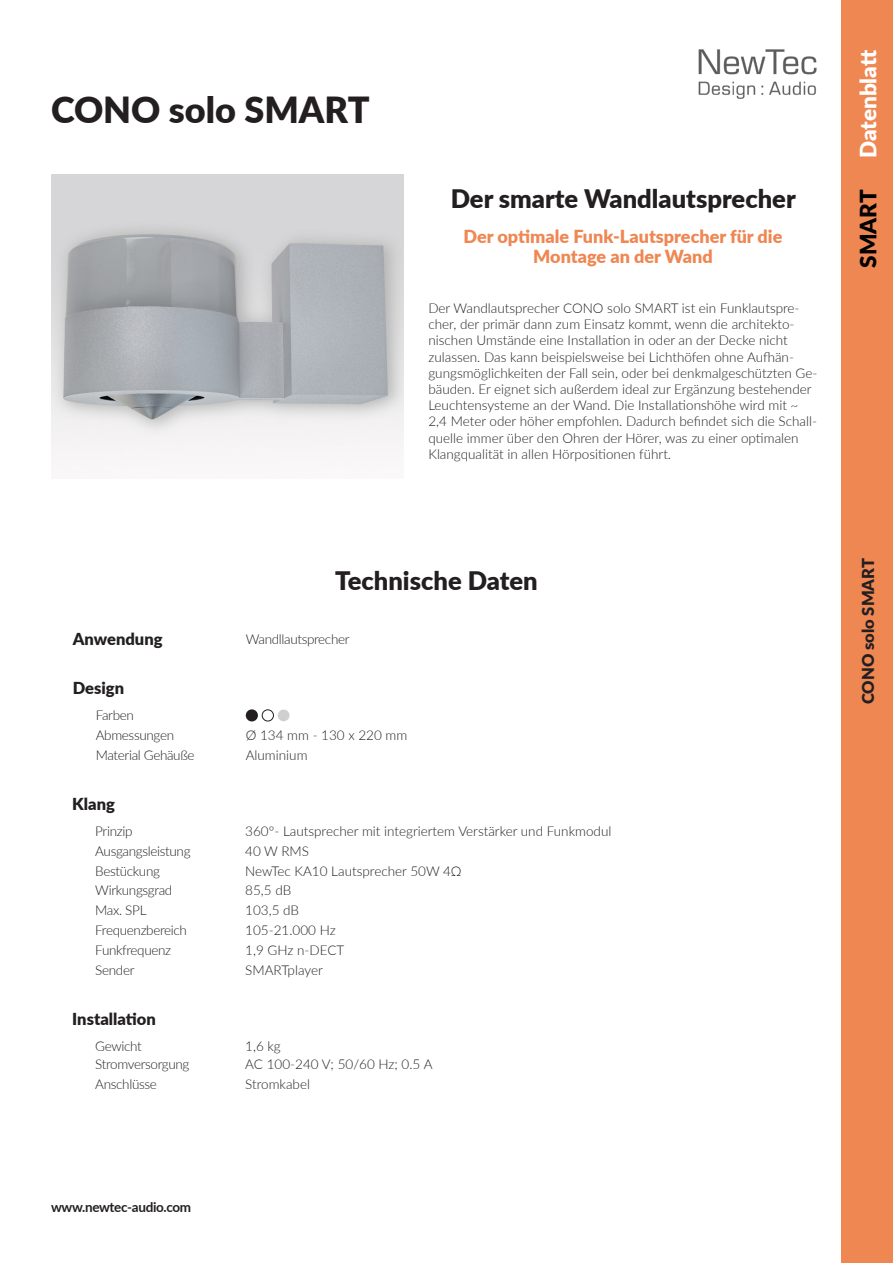
<style>
.page{position:relative;width:893px;height:1263px;background:#fff}
.page>*{position:absolute;margin:0;border:0;box-sizing:border-box;transform-origin:0 0}
.t1{font:900 36px "Lato";color:#231f20}
.t2{font:900 25.5px "Lato";color:#231f20}
.t3{font:900 22.5px "Lato";letter-spacing:-.005em;color:#fff}
.t4{font:900 22.5px "Lato";color:#000001}
.t5{font:900 18px/19.5px "Lato";color:#ef8753;text-align:center}
.t6{font:900 16.5px "Lato";color:#231f20}
.t7{font:300 13.5px/16.2px "Lato";color:#231f20}
.t8{font:300 13.5px "Lato";letter-spacing:-.025em;color:#231f20}
.t9{font:700 13.5px "Lato";letter-spacing:-.025em;color:#231f20}
</style>
<div class="page">
<div style="left:842px;top:0;width:51px;height:1263px;background:#ef8753"></div>
<img style="left:699px;top:50px;width:118px;height:49px">
<img style="left:51px;top:174px;width:353px;height:282px">
<div style="left:247px;top:710px;width:10px;height:11px;background:#231f20;border-radius:50%"></div>
<div style="left:246px;top:709px;width:12px;height:12px;border:2px solid #231f20;border-radius:50%"></div>
<div style="left:262px;top:710px;width:12px;height:11px;border:1px solid #231f20;border-radius:50%"></div>
<div style="left:278px;top:709px;width:11px;height:12px;background:#cdd0cf;border-radius:50%"></div>
<h1 class="t1" style="left:51px;top:82px;width:320px">CONO solo SMART</h1>
<h2 class="t2" style="left:451px;top:180px;width:347px">Der smarte Wandlautsprecher</h2>
<h3 class="t5" style="left:463px;top:226px;width:320px">Der optimale Funk-Lautsprecher für die<br>Montage an der Wand</h3>
<p class="t7" style="left:428px;top:300px;width:391px">Der Wandlautsprecher CONO solo SMART ist ein Funklautspre&shy;cher, der primär dann zum Einsatz kommt, wenn die architekto&shy;nischen Umstände eine Installation in oder an der Decke nicht zulassen. Das kann beispielsweise bei Lichthöfen ohne Aufhän&shy;gungsmöglichkeiten der Fall sein, oder bei denkmalgeschützten Ge&shy;bäuden. Er eignet sich außerdem ideal zur Ergänzung bestehender Leuchtensysteme an der Wand. Die Installationshöhe wird mit ~ 2,4 Meter oder höher empfohlen. Dadurch befindet sich die Schall&shy;quelle immer über den Ohren der Hörer, was zu einer optimalen Klangqualität in allen Hörpositionen führt.</p>
<h2 class="t2" style="left:335px;top:562px;width:204px">Technische Daten</h2>
<p class="t6" style="left:73px;top:626px;width:91px">Anwendung</p>
<p class="t8" style="left:246px;top:629px;width:105px">Wandllautsprecher</p>
<p class="t6" style="left:73px;top:676px;width:53px">Design</p>
<p class="t8" style="left:96px;top:726px;width:80px">Abmessungen</p>
<p class="t7" style="left:246px;top:727px;width:163px">Ø 134 mm - 130 x 220 mm</p>
<p class="t8" style="left:96px;top:746px;width:100px">Material Gehäuße</p>
<p class="t7" style="left:246px;top:747px;width:63px">Aluminium</p>
<p class="t7" style="left:96px;top:707px;width:40px">Farben</p>
<p class="t6" style="left:72px;top:791px;width:44px">Klang</p>
<p class="t8" style="left:95px;top:841px;width:97px">Ausgangsleistung</p>
<p class="t7" style="left:245px;top:842px;width:65px">40 W RMS</p>
<p class="t8" style="left:95px;top:861px;width:66px">Bestückung</p>
<p class="t7" style="left:245px;top:862px;width:218px">NewTec KA10 Lautsprecher 50W 4Ω</p>
<p class="t8" style="left:95px;top:821px;width:39px">Prinzip</p>
<p class="t7" style="left:245px;top:822px;width:368px">360°- Lautsprecher mit integriertem Verstärker und Funkmodul</p>
<p class="t8" style="left:95px;top:881px;width:79px">Wirkungsgrad</p>
<p class="t7" style="left:245px;top:882px;width:47px">85,5 dB</p>
<p class="t7" style="left:95px;top:902px;width:53px">Max. SPL</p>
<p class="t7" style="left:245px;top:902px;width:55px">103,5 dB</p>
<p class="t8" style="left:95px;top:921px;width:93px">Frequenzbereich</p>
<p class="t7" style="left:245px;top:922px;width:92px">105-21.000 Hz</p>
<p class="t8" style="left:95px;top:941px;width:77px">Funkfrequenz</p>
<p class="t7" style="left:245px;top:942px;width:101px">1,9 GHz n-DECT</p>
<p class="t7" style="left:95px;top:961px;width:41px">Sender</p>
<p class="t7" style="left:245px;top:961px;width:79px">SMARTplayer</p>
<p class="t6" style="left:72px;top:1006px;width:85px">Installation</p>
<p class="t8" style="left:95px;top:1036px;width:48px">Gewicht</p>
<p class="t7" style="left:245px;top:1037px;width:37px">1,6 kg</p>
<p class="t8" style="left:95px;top:1055px;width:96px">Stromversorgung</p>
<p class="t7" style="left:245px;top:1056px;width:189px">AC 100-240 V; 50/60 Hz; 0.5 A</p>
<p class="t8" style="left:95px;top:1075px;width:63px">Anschlüsse</p>
<p class="t7" style="left:245px;top:1076px;width:66px">Stromkabel</p>
<h3 class="t3" style="left:851px;top:158px;width:110px;rotate:-90deg">Datenblatt</h3>
<h3 class="t4" style="left:851px;top:268px;width:80px;rotate:-90deg">SMART</h3>
<p class="t6" style="left:856px;top:704px;width:148px;rotate:-90deg">CONO solo SMART</p>
<p class="t9" style="left:51px;top:1197px;width:142px">www.newtec-audio.com</p>
</div>
